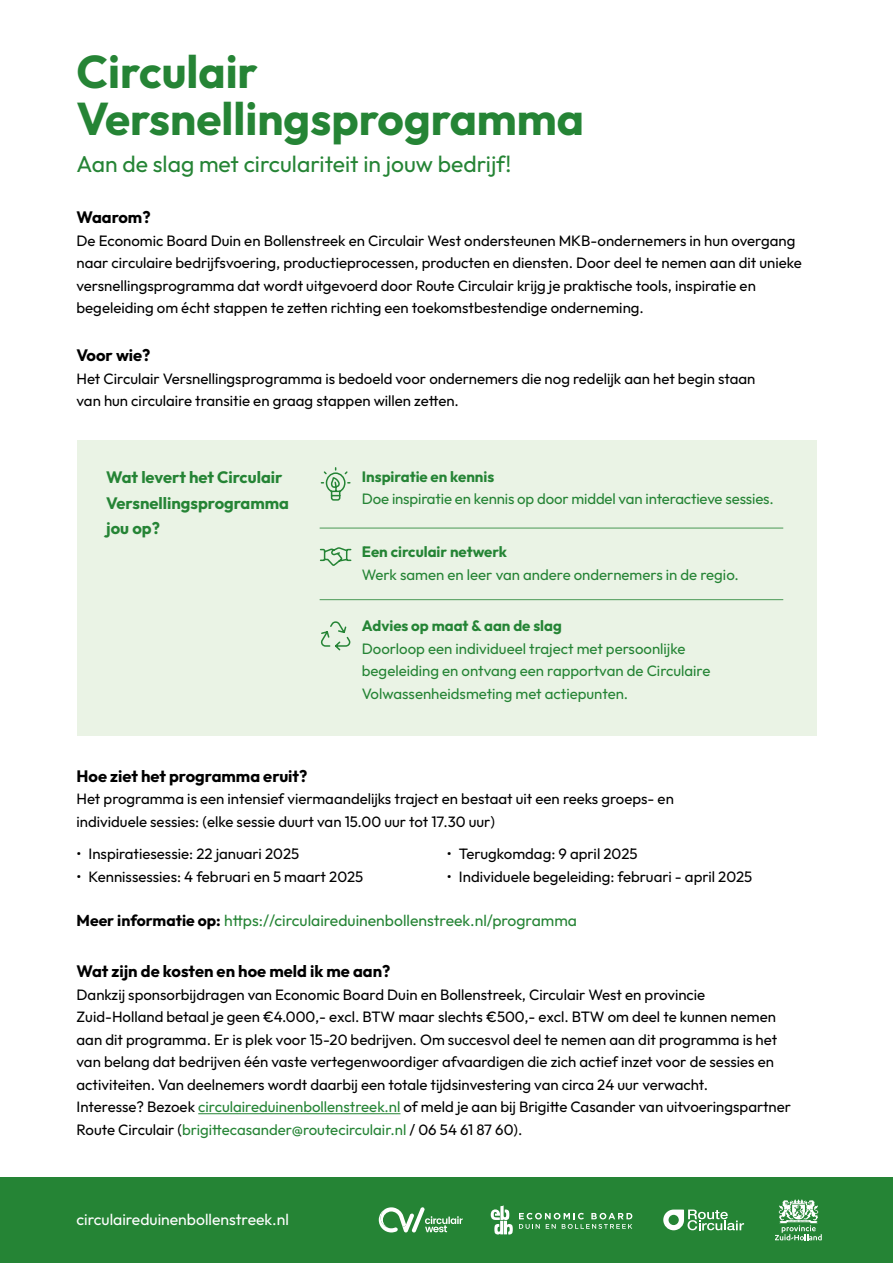
<style>
.page{position:relative;width:893px;height:1263px;background:#fff}
.page>*{position:absolute;margin:0;border:0;box-sizing:border-box;transform-origin:0 0}
.t1{font:700 45.9px/46.5px "Outfit";color:#258435}
.t2{font:22.95px "Outfit";color:#258435}
.t3{font:700 16.5px "Outfit";color:#000}
.t4{font:700 16.5px/25.5px "Outfit";color:#258435}
.t5{font:15.75px "Outfit";color:#258435}
.t6{font:15.75px "Outfit";color:#fff}
.t7{font:15px/22.5px "Outfit";color:#000}
.t8{font:15px/22.5px "Outfit";color:#258435}
.t9{font:700 15px "Outfit";color:#258435}
.s1{font-weight:700;color:#000}
.s2{color:#258435}
</style>
<div class="page">
<div style="left:77px;top:440px;width:739px;height:296px;background:#eaf3e5"></div>
<hr style="left:198px;top:1113px;width:202px;height:1px;background:#258435">
<div style="left:0;top:1178px;width:893px;height:85px;background:#258435"></div>
<svg style="left:415px;top:1207px;width:10px;height:25px"></svg>
<svg style="left:378px;top:1214px;width:20px;height:19px"></svg>
<svg style="left:403px;top:1213px;width:12px;height:20px"></svg>
<svg style="left:380px;top:1207px;width:27px;height:22px"></svg>
<svg style="left:424px;top:1215px;width:39px;height:18px"></svg>
<svg style="left:519px;top:1213px;width:113px;height:16px"></svg>
<svg style="left:491px;top:1205px;width:22px;height:29px"></svg>
<svg style="left:663px;top:1209px;width:81px;height:21px"></svg>
<svg style="left:775px;top:1199px;width:47px;height:41px"></svg>
<hr style="left:320px;top:528px;width:463px;height:1px;background:#258435">
<hr style="left:320px;top:599px;width:463px;height:1px;background:#258435">
<svg style="left:320px;top:621px;width:31px;height:30px"></svg>
<svg style="left:320px;top:467px;width:31px;height:34px"></svg>
<svg style="left:319px;top:547px;width:33px;height:19px"></svg>
<h1 class="t1" style="left:77px;top:51px;width:509px">Circulair<br>Versnellingsprogramma</h1>
<h2 class="t2" style="left:77px;top:149px;width:436px">Aan de slag met circulariteit in jouw bedrijf!</h2>
<p class="t3" style="left:77px;top:206px;width:76px">Waarom?</p>
<p class="t7" style="left:77px;top:229px;width:727px">De Economic Board Duin en Bollenstreek en Circulair West ondersteunen MKB-ondernemers in hun overgang naar circulaire bedrijfsvoering, productieprocessen, producten en diensten. Door deel te nemen aan dit unieke versnellingsprogramma dat wordt uitgevoerd door Route Circulair krijg je praktische tools, inspiratie en begeleiding om écht stappen te zetten richting een toekomstbestendige onderneming.</p>
<p class="t3" style="left:77px;top:344px;width:75px">Voor wie?</p>
<p class="t7" style="left:77px;top:367px;width:680px">Het Circulair Versnellingsprogramma is bedoeld voor ondernemers die nog redelijk aan het begin staan van hun circulaire transitie en graag stappen willen zetten.</p>
<p class="t4" style="left:106px;top:465px;width:184px">Wat levert het Circulair<br>Versnellingsprogramma jou op?</p>
<p class="t9" style="left:362px;top:467px;width:134px">Inspiratie en kennis</p>
<p class="t8" style="left:362px;top:488px;width:413px">Doe inspiratie en kennis op door middel van interactieve sessies.</p>
<p class="t9" style="left:362px;top:542px;width:147px">Een circulair netwerk</p>
<p class="t8" style="left:362px;top:564px;width:378px">Werk samen en leer van andere ondernemers in de regio.</p>
<p class="t9" style="left:362px;top:616px;width:201px">Advies op maat &amp; aan de slag</p>
<p class="t8" style="left:362px;top:637px;width:350px">Doorloop een individueel traject met persoonlijke begeleiding en ontvang een rapportvan de Circulaire<br>Volwassenheidsmeting met actiepunten.</p>
<p class="t3" style="left:77px;top:765px;width:232px">Hoe ziet het programma eruit?</p>
<p class="t7" style="left:77px;top:788px;width:599px">Het programma is een intensief viermaandelijks traject en bestaat uit een reeks groeps- en individuele sessies: (elke sessie duurt van 15.00 uur tot 17.30 uur)</p>
<p class="t7" style="left:77px;top:843px;width:224px">• Inspiratiesessie: 22 januari 2025</p>
<p class="t7" style="left:77px;top:866px;width:288px">• Kennissessies: 4 februari en 5 maart 2025</p>
<p class="t7" style="left:447px;top:843px;width:192px">• Terugkomdag: 9 april 2025</p>
<p class="t7" style="left:447px;top:866px;width:307px">• Individuele begeleiding: februari - april 2025</p>
<p class="t5" style="left:77px;top:910px;width:502px"><span class="s1">Meer informatie op:</span> https://circulaireduinenbollenstreek.nl/programma</p>
<p class="t3" style="left:77px;top:960px;width:315px">Wat zijn de kosten en hoe meld ik me aan?</p>
<p class="t7" style="left:77px;top:983px;width:716px">Dankzij sponsorbijdragen van Economic Board Duin en Bollenstreek, Circulair West en provincie Zuid-Holland betaal je geen €4.000,- excl. BTW maar slechts €500,- excl. BTW om deel te kunnen nemen aan dit programma. Er is plek voor 15-20 bedrijven. Om succesvol deel te nemen aan dit programma is het van belang dat bedrijven één vaste vertegenwoordiger afvaardigen die zich actief inzet voor de sessies en activiteiten. Van deelnemers wordt daarbij een totale tijdsinvestering van circa 24 uur verwacht.<br>Interesse? Bezoek <span class="s2">circulaireduinenbollenstreek.nl</span> of meld je aan bij Brigitte Casander van uitvoeringspartner Route Circulair (<span class="s2">brigittecasander@routecirculair.nl</span> / 06 54 61 87 60).</p>
<p class="t6" style="left:77px;top:1209px;width:214px">circulaireduinenbollenstreek.nl</p>
</div>
